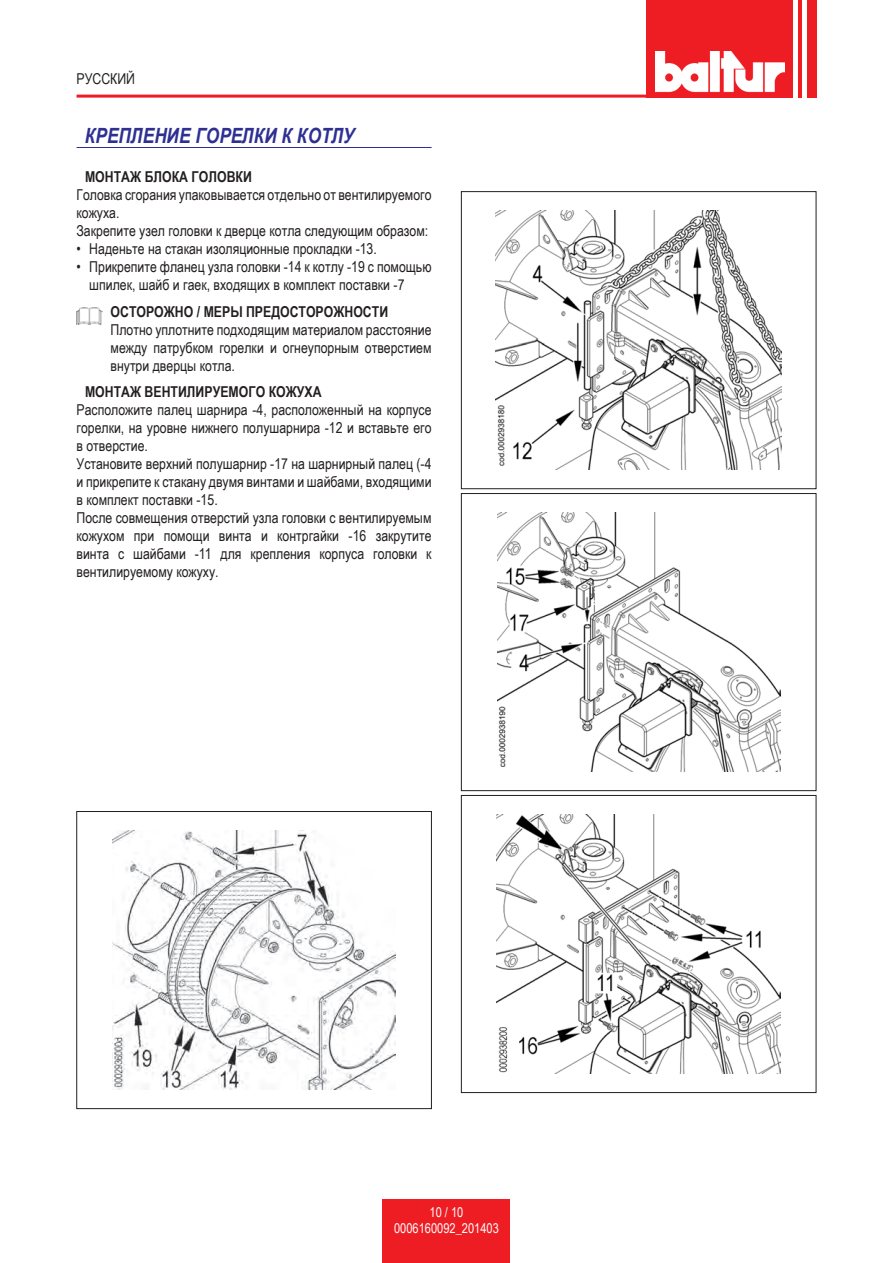
<style>
.page{position:relative;width:893px;height:1263px;background:#fff}
.page>*{position:absolute;margin:0;border:0;box-sizing:border-box;transform-origin:0 0}
.cella_layout{font:italic 700 21px "Arial Narrow";color:#2e3092}
.cella_layout-2{font:15px/18px "Arial Narrow";color:#231f20}
.t1{font:13.5px/16.2px "Arial Narrow";color:#fff;text-align:center}
.s1{font-weight:700}
</style>
<div class="page">
<hr style="left:77px;top:147px;width:355px;height:1px;background:#2e3092">
<div style="left:77px;top:811px;width:355px;height:298px;border:1px solid #231f20"></div>
<img style="left:112px;top:830px;width:284px;height:259px">
<img style="left:77px;top:307px;width:25px;height:17px">
<div style="left:461px;top:191px;width:355px;height:298px;border:1px solid #231f20"></div>
<img style="left:496px;top:211px;width:286px;height:259px">
<div style="left:461px;top:493px;width:355px;height:298px;border:1px solid #231f20"></div>
<img style="left:497px;top:513px;width:283px;height:258px">
<div style="left:461px;top:795px;width:355px;height:298px;border:1px solid #231f20"></div>
<img style="left:497px;top:814px;width:284px;height:259px">
<div style="left:646px;top:0;width:170px;height:98px;background:#ee1d23"></div>
<hr style="left:77px;top:95px;width:609px;height:3px;background:#ee1d23">
<hr style="left:803px;top:0;width:4px;height:98px;background:#fff">
<hr style="left:793px;top:0;width:4px;height:98px;background:#fff">
<img style="left:656px;top:52px;width:129px;height:40px">
<div style="left:383px;top:1199px;width:127px;height:64px;background:#ee1d23"></div>
<p class="cella_layout-2" style="left:77px;top:69px;width:60px">РУССКИЙ</p>
<p class="cella_layout" style="left:85px;top:120px;width:272px">КРЕПЛЕНИЕ ГОРЕЛКИ К КОТЛУ</p>
<p class="cella_layout-2" style="left:77px;top:167px;width:357px;text-indent:9px"><span class="s1">МОНТАЖ БЛОКА ГОЛОВКИ<br></span>Головка сгорания упаковывается отдельно от вентилируемого кожуха.<br>Закрепите узел головки к дверце котла следующим образом:</p>
<p class="cella_layout-2" style="left:77px;top:239px;width:302px">• Наденьте на стакан изоляционные прокладки -13.</p>
<p class="cella_layout-2" style="left:89px;top:257px;width:344px;text-indent:-13px">• Прикрепите фланец узла головки -14 к котлу -19 с помощью шпилек, шайб и гаек, входящих в комплект поставки -7</p>
<p class="cella_layout-2" style="left:111px;top:302px;width:323px"><span class="s1">ОСТОРОЖНО / МЕРЫ ПРЕДОСТОРОЖНОСТИ </span>Плотно уплотните подходящим материалом расстояние между патрубком горелки и огнеупорным отверстием внутри дверцы котла.</p>
<p class="cella_layout-2" style="left:77px;top:382px;width:357px;text-indent:9px"><span class="s1">МОНТАЖ ВЕНТИЛИРУЕМОГО КОЖУХА<br></span>Расположите палец шарнира -4, расположенный на корпусе горелки, на уровне нижнего полушарнира -12 и вставьте его в отверстие.<br>Установите верхний полушарнир -17 на шарнирный палец (-4 и прикрепите к стакану двумя винтами и шайбами, входящими в комплект поставки -15.<br>После совмещения отверстий узла головки с вентилируемым кожухом при помощи винта и контргайки -16 закрутите винта с шайбами -11 для крепления корпуса головки к вентилируемому кожуху.</p>
<p class="t1" style="left:394px;top:1204px;width:106px">10 / 10<br>0006160092_201403</p>
</div>
